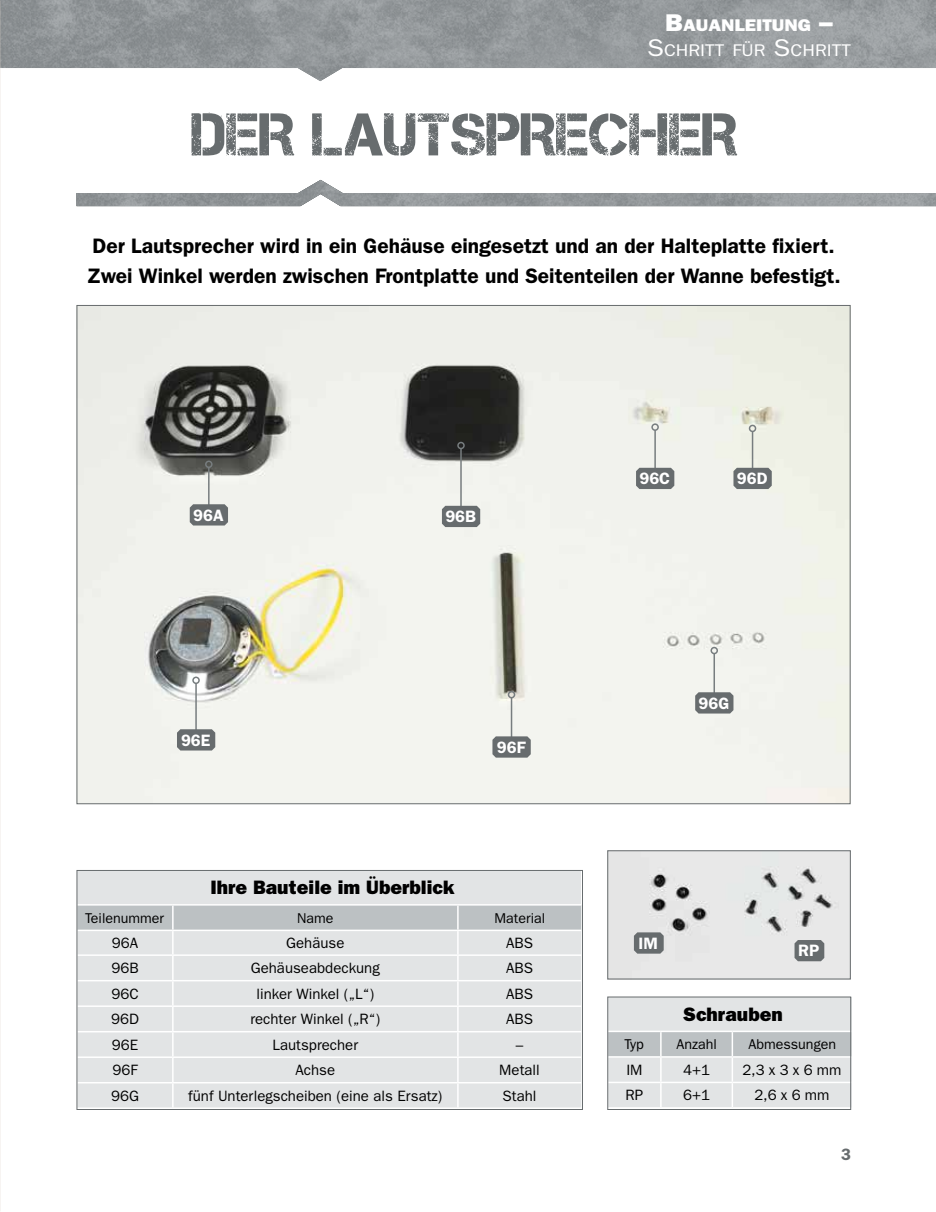
<style>
.page{position:relative;width:936px;height:1212px;background:#fff}
.page>*{position:absolute;margin:0;border:0;box-sizing:border-box;transform-origin:0 0}
.t1{font:60px "Capture Smallz";color:#676c6e}
.t2{font:600 21px/30px "ITC Franklin Gothic Std";color:#000}
.t3{font:19.5px "ITC Franklin Gothic Std Hvy";color:#000}
.t4{font:16.95px "ITC Franklin Gothic Std";color:#fff;scale:1.12 1}
.t5{font:16.95px "ITC Franklin Gothic Std Hvy";color:#fff;scale:1.12 1}
.t6{font:600 16.5px "ITC Franklin Gothic Std";color:#fff}
.t7{font:600 16.5px "ITC Franklin Gothic Std";color:#676c6e}
.t8{font:15px "ITC Franklin Gothic Std";color:#000}
.t9{font:14.25px "ITC Franklin Gothic Std";color:#000}
.s1{font-size:24.3px}
</style>
<div class="page">
<img style="left:0;top:0;width:935px;height:81px">
<img style="left:609px;top:852px;width:239px;height:125px">
<div style="left:607px;top:850px;width:243px;height:129px;border:1px solid #676c6e"></div>
<div style="left:608px;top:997px;width:243px;height:34px;background:#e2e4e5"></div>
<svg style="left:609px;top:1032px;width:240px;height:75px;background:#d7dadb"></svg>
<hr style="left:732px;top:1082px;width:119px;height:1px;background:#fff">
<hr style="left:731px;top:1083px;width:2px;height:24px;background:#fff">
<div style="left:607px;top:996px;width:244px;height:114px;border:1px solid #676c6e"></div>
<svg style="left:634px;top:932px;width:29px;height:22px"></svg>
<img style="left:79px;top:307px;width:769px;height:495px">
<hr style="left:208px;top:467px;width:1px;height:45px;background:#777d7f">
<div style="left:205px;top:460px;width:7px;height:8px;border:2px solid #777d7f;border-radius:50%"></div>
<svg style="left:190px;top:504px;width:38px;height:21px"></svg>
<div style="left:77px;top:871px;width:504px;height:34px;background:#e2e4e5"></div>
<svg style="left:79px;top:905px;width:502px;height:202px;background:#dfe1e2"></svg>
<hr style="left:77px;top:904px;width:96px;height:1px;background:#fff">
<hr style="left:173px;top:904px;width:285px;height:1px;background:#fff">
<hr style="left:458px;top:904px;width:123px;height:1px;background:#fff">
<div style="left:77px;top:870px;width:506px;height:240px;border:1px solid #676c6e"></div>
<svg style="left:794px;top:940px;width:30px;height:21px"></svg>
<hr style="left:460px;top:448px;width:1px;height:65px;background:#777d7f">
<div style="left:457px;top:442px;width:7px;height:7px;border:2px solid #777d7f;border-radius:50%"></div>
<svg style="left:442px;top:506px;width:38px;height:21px"></svg>
<hr style="left:654px;top:430px;width:1px;height:45px;background:#777d7f">
<div style="left:651px;top:423px;width:7px;height:8px;border:2px solid #777d7f;border-radius:50%"></div>
<svg style="left:636px;top:468px;width:38px;height:21px"></svg>
<hr style="left:751px;top:431px;width:2px;height:44px;background:#777d7f">
<div style="left:748px;top:425px;width:8px;height:7px;border:2px solid #777d7f;border-radius:50%"></div>
<svg style="left:733px;top:468px;width:38px;height:21px"></svg>
<hr style="left:195px;top:683px;width:2px;height:54px;background:#777d7f">
<div style="left:192px;top:676px;width:8px;height:8px;border:2px solid #777d7f;border-radius:50%"></div>
<svg style="left:177px;top:729px;width:38px;height:21px"></svg>
<hr style="left:510px;top:698px;width:2px;height:46px;background:#777d7f">
<div style="left:507px;top:691px;width:8px;height:7px;border:2px solid #777d7f;border-radius:50%"></div>
<svg style="left:492px;top:736px;width:38px;height:22px"></svg>
<hr style="left:713px;top:653px;width:2px;height:47px;background:#777d7f">
<div style="left:710px;top:647px;width:8px;height:7px;border:2px solid #777d7f;border-radius:50%"></div>
<svg style="left:695px;top:692px;width:38px;height:21px"></svg>
<svg style="left:77px;top:180px;width:858px;height:26px"></svg>
<p class="t5" style="left:665px;top:15px;width:151px"><span class="s1">B</span>AUANLEITUNG <span class="s1">–</span></p>
<p class="t4" style="left:647px;top:41px;width:183px"><span class="s1">S</span>CHRITT FÜR <span class="s1">S</span>CHRITT</p>
<h1 class="t1" style="left:191px;top:101px;width:547px">DER LAUTSPRECHER</h1>
<h2 class="t2" style="left:87px;top:231px;width:755px">Der Lautsprecher wird in ein Gehäuse eingesetzt und an der Halteplatte fixiert.<br>Zwei Winkel werden zwischen Frontplatte und Seitenteilen der Wanne befestigt.</h2>
<p class="t6" style="left:193px;top:505px;width:32px">96A</p>
<p class="t6" style="left:445px;top:507px;width:32px">96B</p>
<p class="t6" style="left:181px;top:730px;width:31px">96E</p>
<p class="t6" style="left:497px;top:737px;width:30px">96F</p>
<h3 class="t3" style="left:210px;top:876px;width:245px">Ihre Bauteile im Überblick</h3>
<p class="t9" style="left:85px;top:909px;width:80px">Teilenummer</p>
<p class="t9" style="left:297px;top:909px;width:38px">Name</p>
<p class="t9" style="left:494px;top:909px;width:52px">Material</p>
<p class="t8" style="left:112px;top:934px;width:28px">96A</p>
<p class="t8" style="left:286px;top:934px;width:60px">Gehäuse</p>
<p class="t8" style="left:506px;top:934px;width:28px">ABS</p>
<p class="t8" style="left:111px;top:959px;width:29px">96B</p>
<p class="t8" style="left:251px;top:959px;width:130px">Gehäuseabdeckung</p>
<p class="t8" style="left:506px;top:959px;width:28px">ABS</p>
<p class="t8" style="left:111px;top:985px;width:29px">96C</p>
<p class="t8" style="left:256px;top:985px;width:119px">linker Winkel („L“)</p>
<p class="t8" style="left:506px;top:985px;width:28px">ABS</p>
<p class="t8" style="left:111px;top:1010px;width:29px">96D</p>
<p class="t8" style="left:250px;top:1010px;width:131px">rechter Winkel („R“)</p>
<p class="t8" style="left:506px;top:1010px;width:28px">ABS</p>
<p class="t8" style="left:112px;top:1036px;width:28px">96E</p>
<p class="t8" style="left:272px;top:1036px;width:87px">Lautsprecher</p>
<p class="t8" style="left:516px;top:1036px;width:9px">–</p>
<p class="t8" style="left:112px;top:1061px;width:27px">96F</p>
<p class="t8" style="left:295px;top:1061px;width:41px">Achse</p>
<p class="t8" style="left:499px;top:1061px;width:42px">Metall</p>
<p class="t8" style="left:111px;top:1087px;width:29px">96G</p>
<p class="t8" style="left:188px;top:1087px;width:256px">fünf Unterlegscheiben (eine als Ersatz)</p>
<p class="t8" style="left:502px;top:1087px;width:35px">Stahl</p>
<p class="t6" style="left:639px;top:469px;width:32px">96C</p>
<p class="t6" style="left:736px;top:469px;width:32px">96D</p>
<p class="t6" style="left:698px;top:693px;width:32px">96G</p>
<p class="t6" style="left:638px;top:933px;width:21px">IM</p>
<p class="t6" style="left:798px;top:941px;width:23px">RP</p>
<h3 class="t3" style="left:683px;top:1002px;width:101px">Schrauben</h3>
<p class="t9" style="left:624px;top:1036px;width:21px">Typ</p>
<p class="t9" style="left:676px;top:1036px;width:42px">Anzahl</p>
<p class="t9" style="left:748px;top:1036px;width:89px">Abmessungen</p>
<p class="t8" style="left:626px;top:1061px;width:18px">IM</p>
<p class="t8" style="left:683px;top:1061px;width:28px">4+1</p>
<p class="t8" style="left:742px;top:1061px;width:100px">2,3 x 3 x 6 mm</p>
<p class="t8" style="left:625px;top:1086px;width:19px">RP</p>
<p class="t8" style="left:683px;top:1086px;width:28px">6+1</p>
<p class="t8" style="left:754px;top:1086px;width:76px">2,6 x 6 mm</p>
<p class="t7" style="left:840px;top:1144px;width:11px">3</p>
</div>
